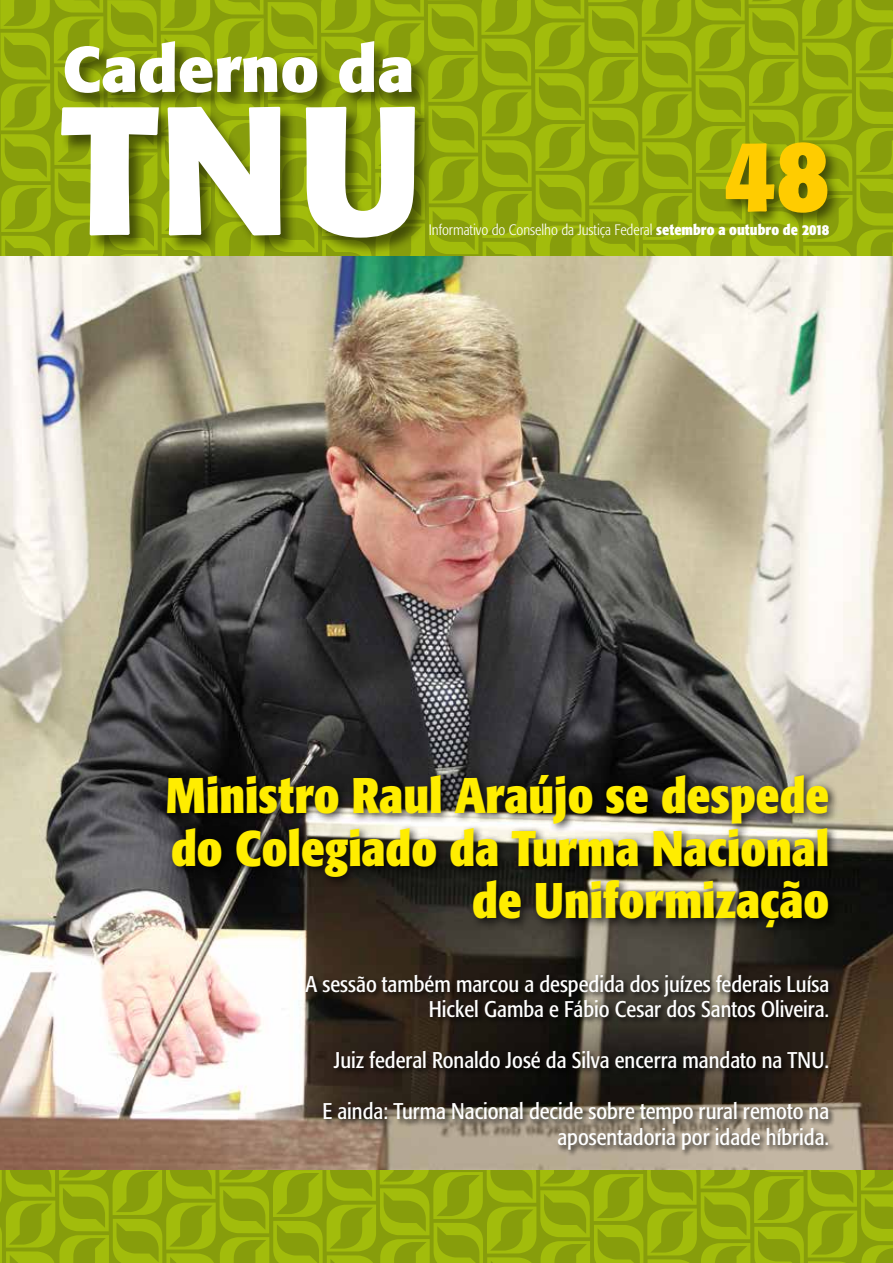
<style>
.page{position:relative;width:893px;height:1263px;background:#fff}
.page>*{position:absolute;margin:0;border:0;box-sizing:border-box;transform-origin:0 0}
.t1{font:700 180.75px "Formata";color:#fff}
.t2{font:700 condensed 105px "Formata";color:#fc0}
.t3{font:700 63.75px "Formata";color:#fff}
.t4{font:700 condensed 49.5px/52.5px "Formata";color:#ffed00;text-align:right}
.t5{font:condensed 22.5px/25.5px "Formata";color:#fff;text-align:right}
.t6{font:300 condensed 15px "Formata";color:#fff}
.s1{font-weight:700}
</style>
<div class="page">
<svg style="left:2px;top:0;width:891px;height:256px;background:#94ac0c"></svg>
<svg style="left:0;top:1169px;width:893px;height:94px;background:#93ab0d"></svg>
<div style="left:61px;top:41px;width:371px;height:214px;background:#000;opacity:.5"></div>
<img style="left:0;top:256px;width:893px;height:913px">
<div style="left:723px;top:139px;width:119px;height:89px;background:#000;opacity:.5"></div>
<div style="left:163px;top:770px;width:676px;height:169px;background:#000;opacity:.75"></div>
<div style="left:304px;top:973px;width:531px;height:184px;background:#000;opacity:.75"></div>
<h3 class="t3" style="left:63px;top:29px;width:353px">Caderno da</h3>
<h1 class="t1" style="left:61px;top:58px;width:363px">TNU</h1>
<h2 class="t2" style="left:724px;top:109px;width:106px">48</h2>
<p class="t6" style="left:429px;top:221px;width:402px">Informativo do Conselho da Justiça Federal <span class="s1">setembro a outubro de 2018</span></p>
<h3 class="t4" style="left:166px;top:769px;width:665px">Ministro Raul Araújo se despede do Colegiado da Turma Nacional de Uniformização</h3>
<p class="t5" style="left:306px;top:971px;width:525px">A sessão também marcou a despedida dos juízes federais Luísa<br>Hickel Gamba e Fábio Cesar dos Santos Oliveira.</p>
<p class="t5" style="left:334px;top:1048px;width:497px">Juiz federal Ronaldo José da Silva encerra mandato na TNU.</p>
<p class="t5" style="left:322px;top:1099px;width:508px">E ainda: Turma Nacional decide sobre tempo rural remoto na aposentadoria por idade híbrida.</p>
</div>
